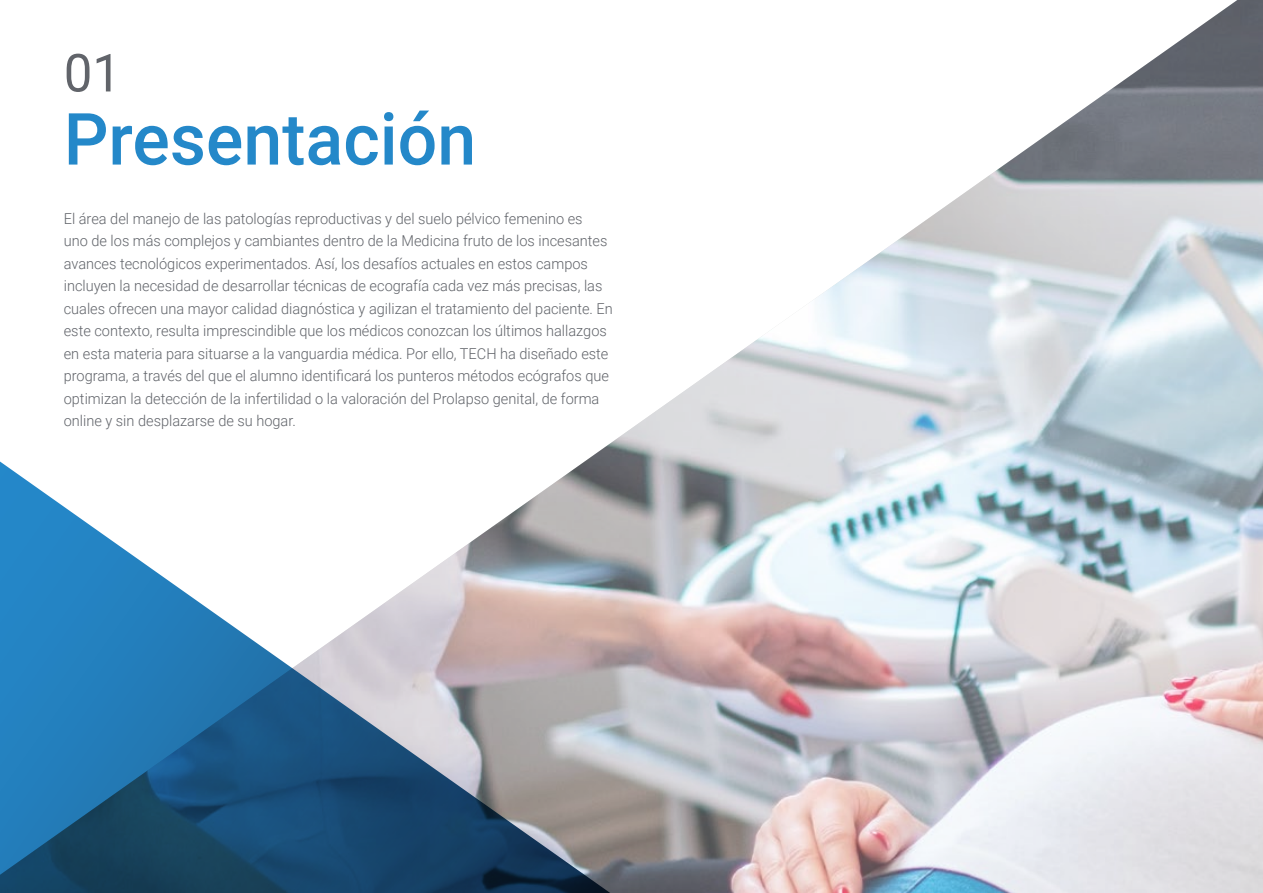
<style>
.page{position:relative;width:1263px;height:893px;background:#fff}
.page>*{position:absolute;margin:0;border:0;box-sizing:border-box;transform-origin:0 0}
.t1{font:500 72px "Roboto";color:#2488c9}
.t2{font:52.5px "Roboto";color:#61646a}
.t3{font:300 15px/22.5px "Roboto";color:#61646a}
</style>
<div class="page">
<img style="left:606px;top:0;width:657px;height:893px">
<svg style="left:0;top:446px;width:640px;height:447px"></svg>
<h2 class="t2" style="left:64px;top:36px;width:59px">01</h2>
<h1 class="t1" style="left:64px;top:89px;width:414px">Presentación</h1>
<p class="t3" style="left:64px;top:207px;width:551px">El área del manejo de las patologías reproductivas y del suelo pélvico femenino es<br>uno de los más complejos y cambiantes dentro de la Medicina fruto de los incesantes avances tecnológicos experimentados. Así, los desafíos actuales en estos campos incluyen la necesidad de desarrollar técnicas de ecografía cada vez más precisas, las cuales ofrecen una mayor calidad diagnóstica y agilizan el tratamiento del paciente. En este contexto, resulta imprescindible que los médicos conozcan los últimos hallazgos en esta materia para situarse a la vanguardia médica. Por ello, TECH ha diseñado este programa, a través del que el alumno identificará los punteros métodos ecógrafos que optimizan la detección de la infertilidad o la valoración del Prolapso genital, de forma online y sin desplazarse de su hogar.</p>
</div>
